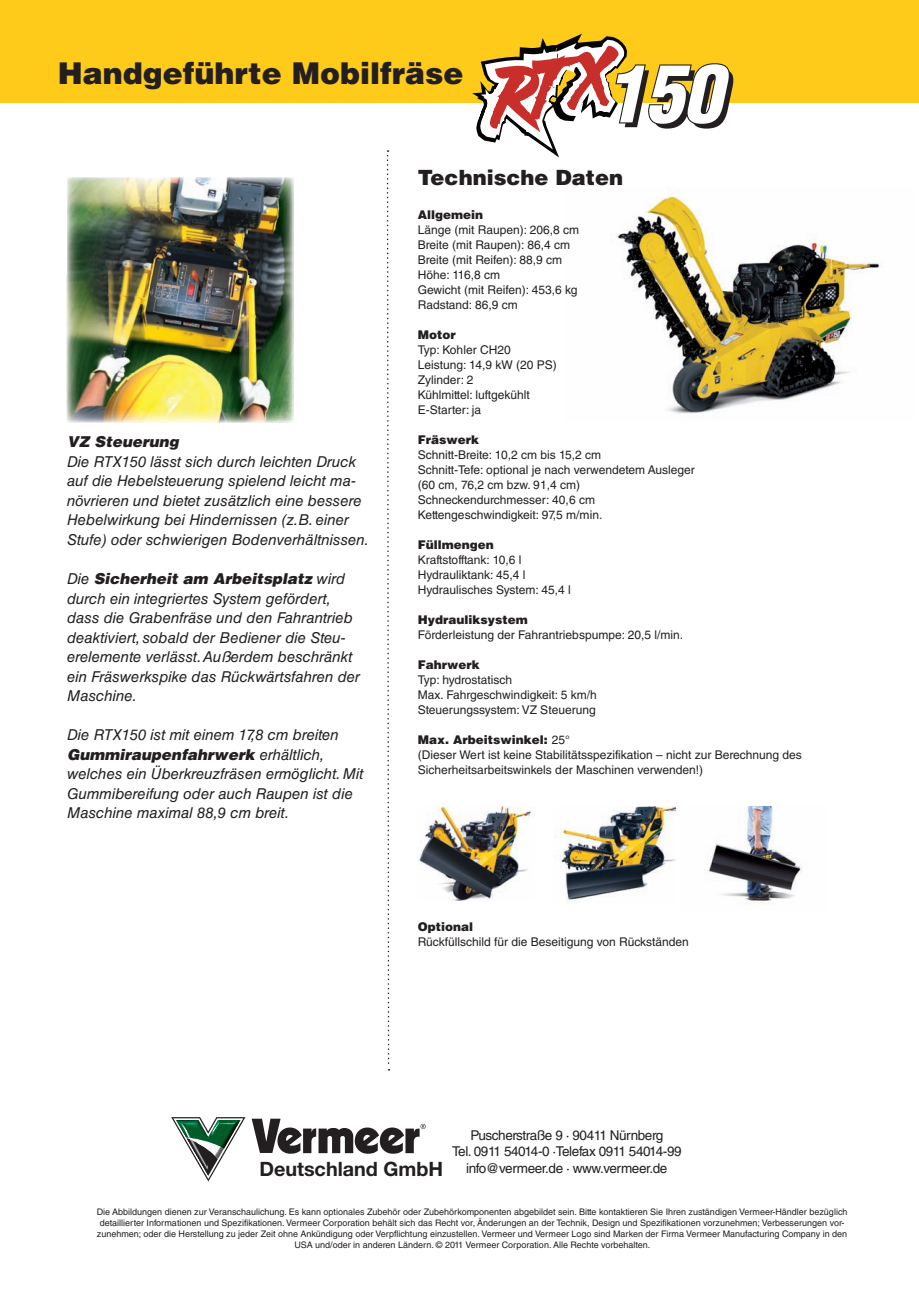
<style>
.page{position:relative;width:919px;height:1289px;background:#fff}
.page>*{position:absolute;margin:0;border:0;box-sizing:border-box;transform-origin:0 0}
.t1{font:italic 900 condensed 77.4px "Helvetica LT Std";color:#fff}
.t2{font:900 30px "Helvetica LT Std";color:#231f20}
.t3{font:900 21px "Helvetica LT Std";color:#231f20}
.t4{font:italic 15px/19.5px "Helvetica LT Std";color:#231f20}
.t5{font:italic 900 15px "Helvetica LT Std";color:#231f20}
.t6{font:13.5px "Helvetica LT Std";letter-spacing:-.03em;color:#231f20}
.t7{font:12px/15px "Helvetica LT Std";color:#231f20}
.t8{font:900 12px "Helvetica LT Std";color:#231f20}
.t9{font:9px/10.8px "Helvetica LT Std";color:#231f20;text-align:center}
.s1{font-weight:900}
.s2{font-family:"Helvetica Neue";font-weight:700;font-size:19.8px}
</style>
<div class="page">
<div style="left:0;top:0;width:918px;height:103px;background:#fecb1b"></div>
<img style="left:616px;top:209px;width:265px;height:205px">
<img style="left:67px;top:177px;width:227px;height:246px">
<svg style="left:472px;top:33px;width:258px;height:176px"></svg>
<svg style="left:252px;top:1118px;width:173px;height:35px"></svg>
<svg style="left:171px;top:1117px;width:74px;height:64px"></svg>
<img style="left:418px;top:806px;width:115px;height:94px">
<img style="left:555px;top:806px;width:121px;height:96px">
<img style="left:705px;top:806px;width:97px;height:98px">
<svg style="left:386px;top:150px;width:4px;height:920px"></svg>
<h2 class="t2" style="left:58px;top:53px;width:407px">Handgeführte Mobilfräse</h2>
<h1 class="t1" style="left:605px;top:45px;width:118px">150</h1>
<p class="t5" style="left:67px;top:432px;width:113px">VZ Steuerung</p>
<p class="t4" style="left:67px;top:452px;width:303px">Die RTX150 lässt sich durch leichten Druck auf die Hebelsteuerung spielend leicht ma&shy;növrieren und bietet zusätzlich eine bessere Hebelwirkung bei Hindernissen (z.B. einer Stufe) oder schwierigen Bodenverhältnissen.</p>
<p class="t4" style="left:67px;top:569px;width:294px">Die <span class="s1">Sicherheit am Arbeitsplatz</span> wird durch ein integriertes System gefördert, dass die Grabenfräse und den Fahrantrieb deaktiviert, sobald der Bediener die Steu&shy;erelemente verlässt. Außerdem beschränkt ein Fräswerkspike das Rückwärtsfahren der Maschine.</p>
<p class="t4" style="left:67px;top:725px;width:298px">Die RTX150 ist mit einem 17,8 cm breiten <span class="s1">Gummiraupenfahrwerk</span> erhältlich, welches ein Überkreuzfräsen ermöglicht. Mit Gummibereifung oder auch Raupen ist die Maschine maximal 88,9 cm breit.</p>
<h3 class="t3" style="left:418px;top:164px;width:207px">Technische Daten</h3>
<p class="t8" style="left:418px;top:207px;width:67px">Allgemein</p>
<p class="t7" style="left:418px;top:222px;width:163px">Länge (mit Raupen): 206,8 cm<br>Breite (mit Raupen): 86,4 cm<br>Breite (mit Reifen): 88,9 cm<br>Höhe: 116,8 cm<br>Gewicht (mit Reifen): 453,6 kg<br>Radstand: 86,9 cm</p>
<p class="t8" style="left:418px;top:327px;width:39px">Motor</p>
<p class="t7" style="left:418px;top:342px;width:140px">Typ: Kohler CH20<br>Leistung: 14,9 kW (20 PS)<br>Zylinder: 2<br>Kühlmittel: luftgekühlt<br>E-Starter: ja</p>
<p class="t8" style="left:418px;top:432px;width:63px">Fräswerk</p>
<p class="t7" style="left:418px;top:447px;width:278px">Schnitt-Breite: 10,2 cm bis 15,2 cm<br>Schnitt-Tefe: optional je nach verwendetem Ausleger (60 cm, 76,2 cm bzw. 91,4 cm)<br>Schneckendurchmesser: 40,6 cm Kettengeschwindigkeit: 97,5 m/min.</p>
<p class="t8" style="left:418px;top:537px;width:78px">Füllmengen</p>
<p class="t7" style="left:418px;top:552px;width:154px">Kraftstofftank: 10,6 l<br>Hydrauliktank: 45,4 l<br>Hydraulisches System: 45,4 l</p>
<p class="t8" style="left:418px;top:612px;width:111px">Hydrauliksystem</p>
<p class="t7" style="left:418px;top:627px;width:267px">Förderleistung der Fahrantriebspumpe: 20,5 l/min.</p>
<p class="t8" style="left:418px;top:657px;width:64px">Fahrwerk</p>
<p class="t7" style="left:418px;top:672px;width:180px">Typ: hydrostatisch<br>Max. Fahrgeschwindigkeit: 5 km/h<br>Steuerungssystem: VZ Steuerung</p>
<p class="t7" style="left:418px;top:732px;width:385px"><span class="s1">Max. Arbeitswinkel:</span> 25°<br>(Dieser Wert ist keine Stabilitätsspezifikation – nicht zur Berechnung des<br>Sicherheitsarbeitswinkels der Maschinen verwenden!)</p>
<p class="t8" style="left:417px;top:918px;width:57px">Optional</p>
<p class="t7" style="left:417px;top:933px;width:272px">Rückfüllschild für die Beseitigung von Rückständen</p>
<p class="t6" style="left:470px;top:1127px;width:194px">Puscherstraße 9 ∙ 90411 Nürnberg</p>
<p class="t6" style="left:452px;top:1143px;width:231px">Tel. 0911 54014-0 ∙Telefax 0911 54014-99</p>
<p class="t6" style="left:259px;top:1160px;width:409px"><span class="s2">Deutschland GmbH</span> info@vermeer.de ∙ www.vermeer.de</p>
<p class="t9" style="left:97px;top:1206px;width:752px">Die Abbildungen dienen zur Veranschaulichung. Es kann optionales Zubehör oder Zubehörkomponenten abgebildet sein. Bitte kontaktieren Sie Ihren zuständigen Vermeer-Händler bezüglich detaillierter Informationen und Spezifikationen. Vermeer Corporation behält sich das Recht vor, Änderungen an der Technik, Design und Spezifikationen vorzunehmen; Verbesserungen vor&shy;zunehmen; oder die Herstellung zu jeder Zeit ohne Ankündigung oder Verpflichtung einzustellen. Vermeer und Vermeer Logo sind Marken der Firma Vermeer Manufacturing Company in den USA und/oder in anderen Ländern. © 2011 Vermeer Corporation. Alle Rechte vorbehalten.</p>
</div>
